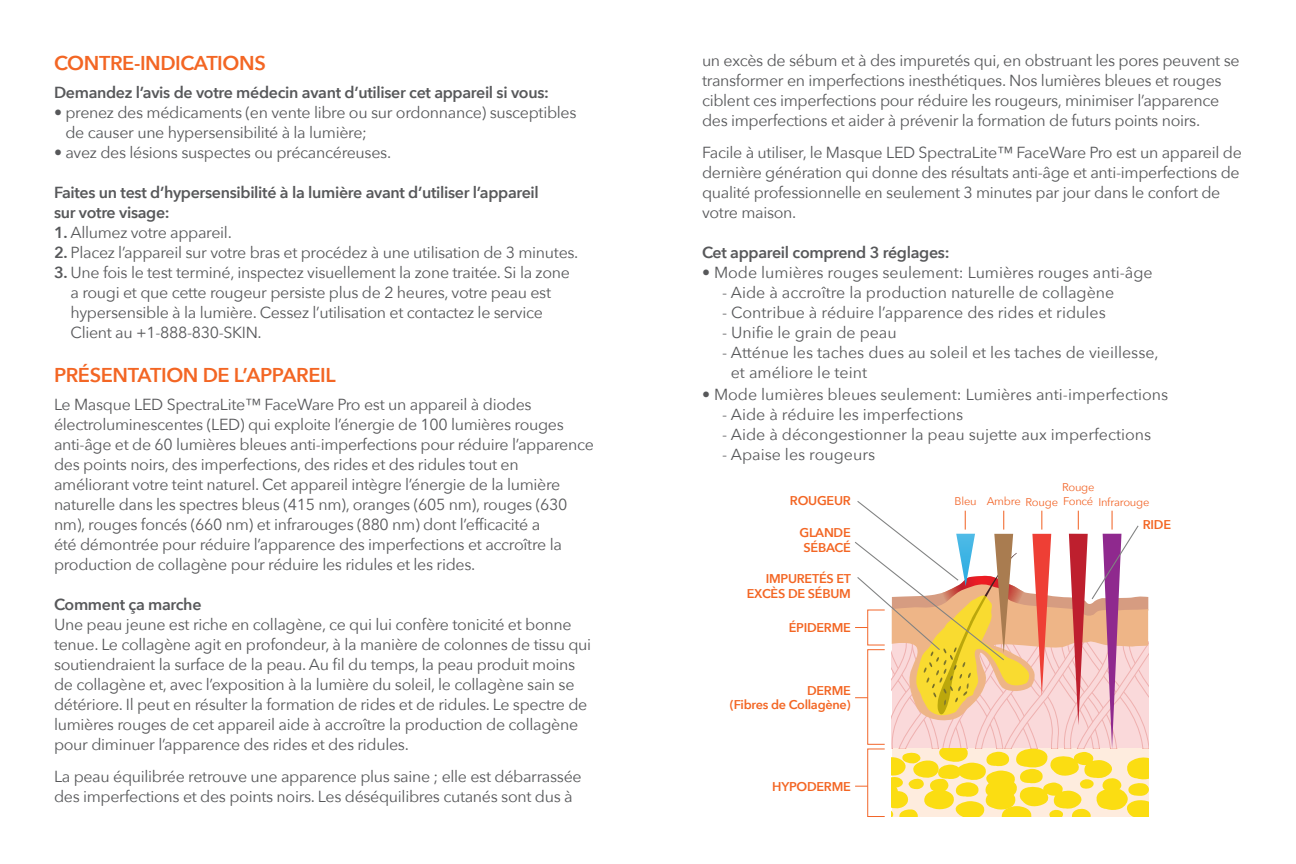
<style>
.page{position:relative;width:1296px;height:864px;background:#fff}
.page>*{position:absolute;margin:0;border:0;box-sizing:border-box;transform-origin:0 0}
.t1{font:600 20px "Avenir Next";letter-spacing:-.02em;color:#f36624}
.t2{font:16px/20px "Avenir Next";letter-spacing:-.02em;color:#57585a}
.t3{font:16px/20px "Avenir Next";color:#57585a}
.t4{font:600 16px/20px "Avenir Next";letter-spacing:-.02em;color:#57585a}
.t5{font:600 12.6px/14.6px "Avenir Next";letter-spacing:-.02em;color:#f36624;text-align:right}
.t6{font:11.2px/14.4px "Avenir Next";letter-spacing:-.02em;color:#f2662a}
.s1{font-weight:600}
</style>
<div class="page">
<svg style="left:855px;top:501px;width:293px;height:316px"></svg>
<p class="t1" style="left:54px;top:46px;width:213px">CONTRE-INDICATIONS</p>
<p class="t4" style="left:54px;top:82px;width:496px">Demandez l’avis de votre médecin avant d’utiliser cet appareil si vous:</p>
<p class="t2" style="left:65px;top:102px;width:513px;text-indent:-11px">• prenez des médicaments (en vente libre ou sur ordonnance) susceptibles de causer une hypersensibilité à la lumière;</p>
<p class="t2" style="left:54px;top:142px;width:339px">• avez des lésions suspectes ou précancéreuses.</p>
<p class="t4" style="left:54px;top:182px;width:486px">Faites un test d’hypersensibilité à la lumière avant d’utiliser l’appareil sur votre visage:</p>
<p class="t2" style="left:54px;top:222px;width:179px"><span class="s1">1.</span> Allumez votre appareil.</p>
<p class="t2" style="left:54px;top:242px;width:526px"><span class="s1">2.</span> Placez l’appareil sur votre bras et procédez à une utilisation de 3 minutes.</p>
<p class="t2" style="left:70px;top:262px;width:501px;text-indent:-16px"><span class="s1">3.</span> Une fois le test terminé, inspectez visuellement la zone traitée. Si la zone a rougi et que cette rougeur persiste plus de 2 heures, votre peau est hypersensible à la lumière. Cessez l’utilisation et contactez le service Client au +1-888-830-SKIN.</p>
<p class="t1" style="left:54px;top:358px;width:283px">PRÉSENTATION DE L’APPAREIL</p>
<p class="t2" style="left:54px;top:394px;width:541px">Le Masque LED SpectraLite™ FaceWare Pro est un appareil à diodes électroluminescentes (LED) qui exploite l’énergie de 100 lumières rouges anti-âge et de 60 lumières bleues anti-imperfections pour réduire l’apparence des points noirs, des imperfections, des rides et des ridules tout en améliorant votre teint naturel. Cet appareil intègre l’énergie de la lumière naturelle dans les spectres bleus (415 nm), oranges (605 nm), rouges (630 nm), rouges foncés (660 nm) et infrarouges (880 nm) dont l’efficacité a<br>été démontrée pour réduire l’apparence des imperfections et accroître la production de collagène pour réduire les ridules et les rides.</p>
<p class="t4" style="left:54px;top:594px;width:149px">Comment ça marche</p>
<p class="t2" style="left:54px;top:614px;width:539px">Une peau jeune est riche en collagène, ce qui lui confère tonicité et bonne tenue. Le collagène agit en profondeur, à la manière de colonnes de tissu qui soutiendraient la surface de la peau. Au fil du temps, la peau produit moins de collagène et, avec l’exposition à la lumière du soleil, le collagène sain se détériore. Il peut en résulter la formation de rides et de ridules. Le spectre de lumières rouges de cet appareil aide à accroître la production de collagène pour diminuer l’apparence des rides et des ridules.</p>
<p class="t2" style="left:54px;top:766px;width:529px">La peau équilibrée retrouve une apparence plus saine ; elle est débarrassée des imperfections et des points noirs. Les déséquilibres cutanés sont dus à</p>
<p class="t2" style="left:702px;top:50px;width:539px">un excès de sébum et à des impuretés qui, en obstruant les pores peuvent se transformer en imperfections inesthétiques. Nos lumières bleues et rouges ciblent ces imperfections pour réduire les rougeurs, minimiser l’apparence des imperfections et aider à prévenir la formation de futurs points noirs.</p>
<p class="t2" style="left:702px;top:142px;width:541px">Facile à utiliser, le Masque LED SpectraLite™ FaceWare Pro est un appareil de dernière génération qui donne des résultats anti-âge et anti-imperfections de qualité professionnelle en seulement 3 minutes par jour dans le confort de votre maison.</p>
<p class="t4" style="left:702px;top:242px;width:249px">Cet appareil comprend 3 réglages:</p>
<p class="t3" style="left:702px;top:262px;width:452px">• Mode lumières rouges seulement: Lumières rouges anti-âge</p>
<p class="t3" style="left:722px;top:282px;width:394px">- Aide à accroître la production naturelle de collagène</p>
<p class="t3" style="left:722px;top:302px;width:385px">- Contribue à réduire l’apparence des rides et ridules</p>
<p class="t3" style="left:722px;top:322px;width:176px">- Unifie le grain de peau</p>
<p class="t3" style="left:731px;top:342px;width:429px;text-indent:-9px">- Atténue les taches dues au soleil et les taches de vieillesse, et améliore le teint</p>
<p class="t3" style="left:702px;top:384px;width:468px">• Mode lumières bleues seulement: Lumières anti-imperfections</p>
<p class="t3" style="left:722px;top:404px;width:243px">- Aide à réduire les imperfections</p>
<p class="t3" style="left:722px;top:424px;width:431px">- Aide à décongestionner la peau sujette aux imperfections</p>
<p class="t3" style="left:722px;top:444px;width:155px">- Apaise les rougeurs</p>
<p class="t6" style="left:1062px;top:480px;width:89px">Rouge<br>Foncé Infrarouge</p>
<p class="t5" style="left:1143px;top:517px;width:30px">RIDE</p>
<p class="t5" style="left:790px;top:493px;width:62px">ROUGEUR</p>
<p class="t6" style="left:955px;top:494px;width:105px">Bleu Ambre Rouge</p>
<p class="t5" style="left:800px;top:525px;width:53px;text-align:center">GLANDE<br>SÉBACÉ</p>
<p class="t5" style="left:747px;top:571px;width:106px">IMPURETÉS ET<br>EXCÈS DE SÉBUM</p>
<p class="t5" style="left:789px;top:620px;width:64px">ÉPIDERME</p>
<p class="t5" style="left:730px;top:683px;width:122px">DERME<br>(Fibres de Collagène)</p>
<p class="t5" style="left:772px;top:779px;width:80px">HYPODERME</p>
</div>
